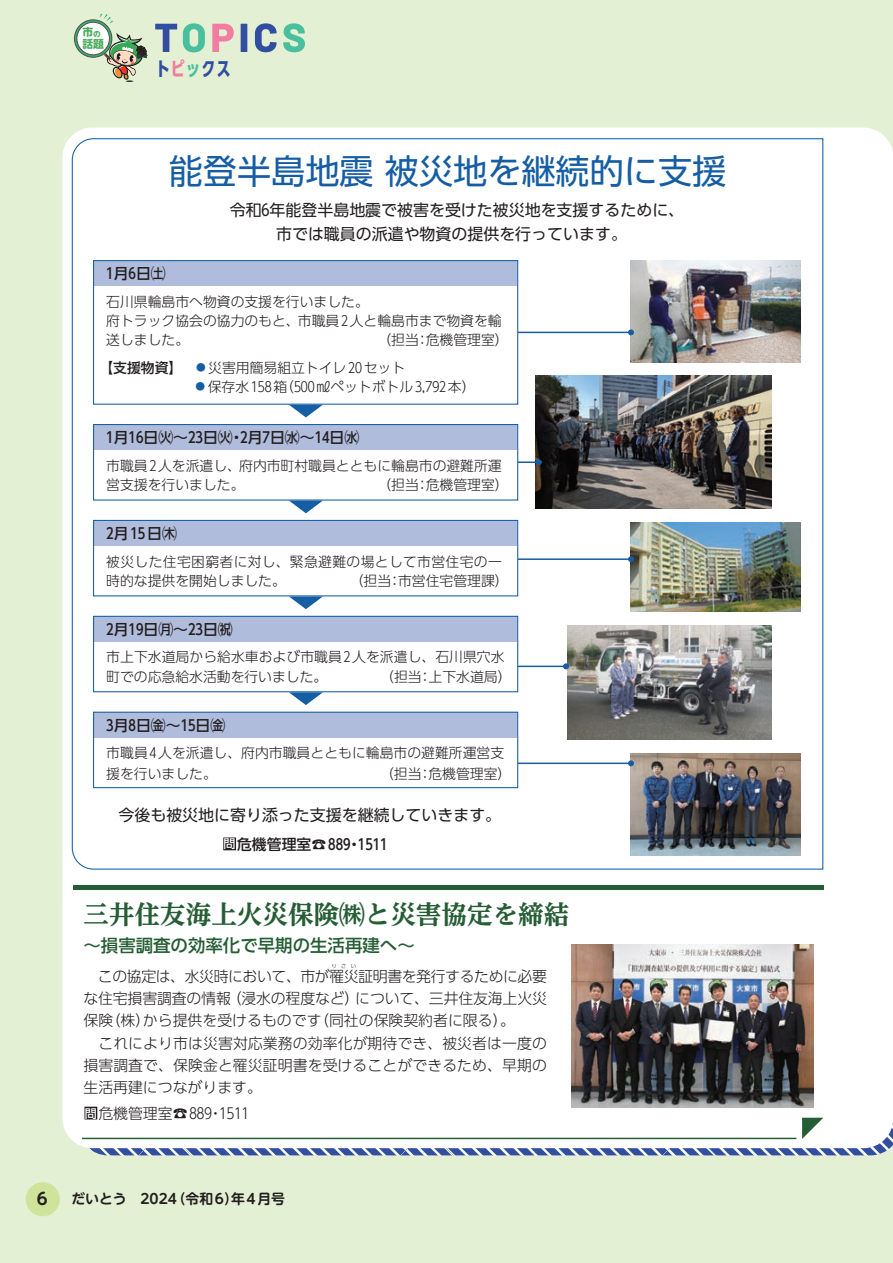
<style>
.page{position:relative;width:893px;height:1263px;background:#e4f0d4}
.page>*{position:absolute;margin:0;border:0;box-sizing:border-box;transform-origin:0 0}
.t1{font:34.2px "UD Shin Go Pr 6";color:#165ea4}
.t2{font:700 expanded 25.65px "UD Reimin Pro";color:#255d35}
.t3{font:700 19.2px "UD Shin Go C Osez Pr 6";letter-spacing:.1em;color:#324ea1}
.t4{font:500 17.4px "UD Shin Go Pr 6";color:#255d35}
.t5{font:700 16.5px "UD Shin M Go Pro De";color:#231f20}
.t6{font:15.9px/23.4px "UD Shin Go Pro";color:#231f20}
.t7{font:300 14.85px/22.4px "UD Shin Go Pro";color:#231f20}
.t8{font:500 14.85px "UD Shin Go Pro";color:#231f20}
.t9{font:300 14.85px "UD Shin Go Pro";letter-spacing:-.025em;color:#231f20}
.t10{font:300 13.8px/19.2px "UD Shin Go Pro";color:#231f20}
.t11{font:300 13.8px/19.2px "UD Shin Go Pro";letter-spacing:.025em;color:#231f20}
.t12{font:700 13.8px "UD Shin M Go Pro De";color:#231f20}
.t13{font:700 10.8px/12px "UD Shin M Go Pro";color:#4aaa5a}
.t14{font:500 9.6px "UD Shin Go Pro";color:#165ea4}
.t15{font:300 5.25px "UD Shin Go Pro";color:#231f20}
.s1{color:#f27ca2}
.s2{color:#48bf9d}
.s3{font-weight:500}
.s4{font-weight:500;font-size:9.6px;color:#165ea4}
.s5{font-family:"UD Shin Go Pr 6";font-size:12px;color:#fff}
.s6{font-family:"UD Shin Go Pr 6";font-weight:500;font-size:12px;color:#fff}
</style>
<div class="page">
<div style="left:63px;top:128px;width:830px;height:1020px;background:#fff;border-radius:30px"></div>
<svg style="left:892px;top:149px;width:1px;height:997px"></svg>
<svg style="left:71px;top:138px;width:753px;height:732px"></svg>
<img style="left:571px;top:945px;width:242px;height:162px">
<hr style="left:73px;top:885px;width:750px;height:4px;background:#255d35">
<hr style="left:82px;top:1138px;width:714px;height:1px;background:#255d35">
<svg style="left:802px;top:1118px;width:21px;height:21px"></svg>
<div style="left:84px;top:1107px;width:13px;height:12px;background:#231f20"></div>
<div style="left:94px;top:520px;width:423px;height:26px;background:#b0bcdc"></div>
<div style="left:93px;top:520px;width:425px;height:76px;border:1px solid #165ea4"></div>
<svg style="left:289px;top:596px;width:34px;height:13px"></svg>
<img style="left:631px;top:522px;width:170px;height:89px">
<img style="left:567px;top:625px;width:205px;height:115px">
<img style="left:631px;top:753px;width:170px;height:102px">
<hr style="left:518px;top:332px;width:113px;height:1px;background:#165ea4">
<svg style="left:628px;top:329px;width:6px;height:6px"></svg>
<hr style="left:518px;top:461px;width:21px;height:2px;background:#165ea4">
<svg style="left:536px;top:459px;width:6px;height:6px"></svg>
<hr style="left:518px;top:558px;width:113px;height:2px;background:#165ea4">
<svg style="left:628px;top:556px;width:6px;height:6px"></svg>
<hr style="left:518px;top:666px;width:48px;height:1px;background:#165ea4">
<svg style="left:563px;top:663px;width:6px;height:6px"></svg>
<hr style="left:518px;top:762px;width:113px;height:2px;background:#165ea4">
<svg style="left:628px;top:760px;width:6px;height:6px"></svg>
<svg style="left:74px;top:20px;width:38px;height:38px"></svg>
<div style="left:74px;top:19px;width:38px;height:39px;border:1px solid #5d4d4a;border-radius:50%"></div>
<div style="left:77px;top:22px;width:33px;height:33px;background:#fff;border-radius:50%"></div>
<div style="left:76px;top:22px;width:34px;height:33px;border:1px solid #5d4d4a;border-radius:50%"></div>
<svg style="left:100px;top:14px;width:13px;height:10px"></svg>
<svg style="left:104px;top:31px;width:43px;height:51px"></svg>
<svg style="left:283px;top:23px;width:22px;height:29px"></svg>
<svg style="left:241px;top:23px;width:36px;height:29px"></svg>
<svg style="left:212px;top:24px;width:22px;height:28px"></svg>
<svg style="left:183px;top:23px;width:22px;height:29px"></svg>
<svg style="left:155px;top:24px;width:22px;height:28px"></svg>
<div style="left:26px;top:1182px;width:34px;height:34px;background:#d0e39a;border-radius:50%"></div>
<p class="t13" style="left:82px;top:25px;width:23px">市<sub>の</sub>話題</p>
<h3 class="t3" style="left:156px;top:53px;width:76px">ト<span class="s1">ピ</span><span class="s2">ッ</span>クス</h3>
<h1 class="t1" style="left:169px;top:143px;width:559px">能登半島地震被災地を継続的に支援</h1>
<p class="t6" style="left:276px;top:198px;width:410px;text-indent:-46px">令和６年能登半島地震で被害を受けた被災地を支援するために、市では職員の派遣や物資の提供を行っています。</p>
<p class="t8" style="left:106px;top:261px;width:61px">月１ ６日㈯</p>
<p class="t10" style="left:106px;top:291px;width:264px">石川県輪島市へ物資の支援を行いました。</p>
<p class="t10" style="left:106px;top:311px;width:397px">府トラック協会の協力のもと、市職員2 人と輪島市まで物資を輸</p>
<p class="t10" style="left:426px;top:330px;width:84px">危機管理室(</p>
<p class="t10" style="left:377px;top:330px;width:43px">（担当</p>
<p class="t10" style="left:99px;top:326px;width:307px;line-height:27.6px;text-indent:7px">送しました。<br><span class="s3">【支援物資】　</span><span class="s4">●</span> 災害用簡易組立トイレ20セット</p>
<p class="t10" style="left:208px;top:376px;width:269px">保存水158 （箱 500㎖ペットボトル3,792 本(</p>
<p class="t10" style="left:415px;top:330px;width:15px">：</p>
<p class="t14" style="left:196px;top:379px;width:11px">●</p>
<p class="t8" style="left:106px;top:426px;width:90px">月１ １６日㈫～２３</p>
<p class="t10" style="left:426px;top:455px;width:84px;text-indent:-319px">市職員2 人を派遣し、府内市町村職員とともに輪島市の避難所運危機管理室(</p>
<p class="t8" style="left:203px;top:426px;width:31px">日㈫</p>
<p class="t8" style="left:240px;top:426px;width:121px">月２ ７日㈬～１４日㈬</p>
<p class="t8" style="left:229px;top:426px;width:16px">・</p>
<p class="t10" style="left:377px;top:474px;width:43px">（担当</p>
<p class="t10" style="left:106px;top:474px;width:140px">営支援を行いました。</p>
<p class="t10" style="left:415px;top:474px;width:15px">：</p>
<p class="t8" style="left:147px;top:521px;width:31px">日㈭</p>
<p class="t8" style="left:106px;top:521px;width:32px">月２ 15</p>
<p class="t11" style="left:398px;top:551px;width:112px;text-indent:-292px">被災した住宅困窮者に対し、緊急避難の場として市営住宅の一市営住宅管理課(</p>
<p class="t10" style="left:350px;top:570px;width:43px">（担当</p>
<p class="t10" style="left:106px;top:570px;width:181px">時的な提供を開始しました。</p>
<p class="t10" style="left:388px;top:570px;width:15px">：</p>
<p class="t8" style="left:106px;top:617px;width:90px">月２ １９日㈪～２３</p>
<p class="t10" style="left:429px;top:647px;width:84px;text-indent:-322px">市上下水道局から給水車および市職員2 人を派遣し、石川県穴水上下水道局(</p>
<p class="t8" style="left:203px;top:617px;width:31px">日㈷</p>
<p class="t10" style="left:380px;top:666px;width:43px">（担当</p>
<p class="t10" style="left:106px;top:666px;width:223px">町での応急給水活動を行いました。</p>
<p class="t10" style="left:418px;top:666px;width:15px">：</p>
<p class="t8" style="left:106px;top:713px;width:121px">月３ ８日㈮～１５日㈮</p>
<p class="t10" style="left:428px;top:742px;width:84px;line-height:20.2px;text-indent:-322px">市職員4人を派遣し、府内市職員とともに輪島市の避難所運営支危機管理室(</p>
<p class="t10" style="left:380px;top:763px;width:43px">（担当</p>
<p class="t10" style="left:106px;top:763px;width:112px">援を行いました。</p>
<p class="t10" style="left:418px;top:763px;width:15px">：</p>
<p class="t6" style="left:119px;top:802px;width:384px">今後も被災地に寄り添った支援を継続していきます。</p>
<p class="t8" style="left:224px;top:832px;width:128px"><span class="s5">問</span>危機管理室☎889</p>
<p class="t8" style="left:358px;top:832px;width:8px">1511</p>
<p class="t8" style="left:347px;top:832px;width:16px">・</p>
<h2 class="t2" style="left:83px;top:893px;width:487px">三井住友海上火災保険㈱と災害協定を締結</h2>
<p class="t4" style="left:83px;top:931px;width:333px">～損害調査の効率化で早期の生活再建へ~</p>
<p class="t9" style="left:83px;top:964px;width:465px">　この協定は、水災時において、市が罹災証明書を発行するために必要</p>
<p class="t15" style="left:332px;top:962px;width:26px">りさい</p>
<p class="t7" style="left:227px;top:987px;width:134px">（浸水の程度など）</p>
<p class="t7" style="left:83px;top:987px;width:149px">な住宅損害調査の情報</p>
<p class="t7" style="left:355px;top:987px;width:193px">について、三井住友海上火災</p>
<p class="t7" style="left:106px;top:1009px;width:46px">（株）</p>
<p class="t7" style="left:314px;top:1009px;width:202px">（同社の保険契約者に限る。(</p>
<p class="t7" style="left:143px;top:1009px;width:180px">から提供を受けるものです</p>
<p class="t7" style="left:83px;top:1009px;width:465px">保険<br>　これにより市は災害対応業務の効率化が期待でき、被災者は一度の損害調査で、保険金と罹災証明書を受けることができるため、早期の生活再建につながります。</p>
<p class="t7" style="left:219px;top:1101px;width:31px">1511</p>
<p class="t7" style="left:85px;top:1101px;width:128px"><span class="s6">問</span>危機管理室☎889</p>
<p class="t7" style="left:208px;top:1101px;width:16px">・</p>
<p class="t5" style="left:37px;top:1186px;width:12px">6</p>
<p class="t12" style="left:71px;top:1188px;width:107px">だいとう　2024</p>
<p class="t12" style="left:172px;top:1188px;width:115px">（令和6 年） 4月号</p>
</div>
